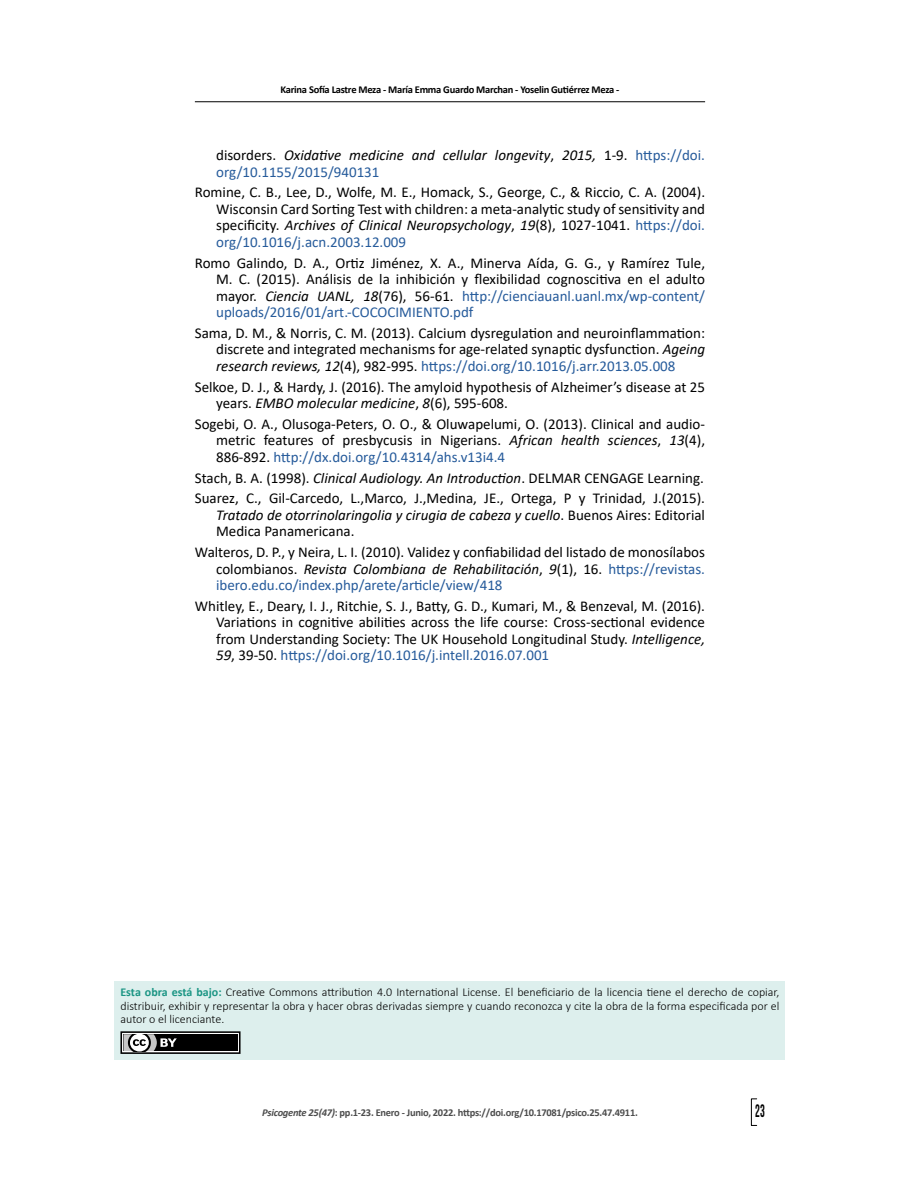
<style>
.page{position:relative;width:900px;height:1200px;background:#fff}
.page>*{position:absolute;margin:0;border:0;box-sizing:border-box;transform-origin:0 0}
.t1{font:18px "Bebas Neue";color:#000;scale:.67 1}
.t2{font:15px/16.5px "Calibri";color:#000;text-align:justify}
.t3{font:italic 15px/16.5px "Calibri";color:#000}
.t4{font:300 12px/13.5px "Calibri";color:#000;text-align:justify}
.t5{font:700 10.5px "Calibri";letter-spacing:-.025em;color:#4d4d4d}
.t6{font:700 10.5px "Calibri";letter-spacing:-.025em;color:#000}
.s1{font-style:normal}
.s2{font-style:normal;color:#265b9b}
.s3{font-style:italic}
.s4{color:#265b9b}
.s5{font-weight:700;color:#1b9584}
</style>
<div class="page">
<div style="left:751px;top:1098px;width:6px;height:28px;border:1px solid #000"></div>
<hr style="left:195px;top:101px;width:510px;height:1px;background:#000">
<div style="left:115px;top:981px;width:670px;height:79px;background:#ddefed"></div>
<div style="left:120px;top:1031px;width:121px;height:23px;border:2px solid #000"></div>
<div style="left:123px;top:1034px;width:115px;height:17px;background:#000"></div>
<svg style="left:123px;top:1034px;width:54px;height:17px"></svg>
<p class="t6" style="left:281px;top:82px;width:340px">Karina Sofía Lastre Meza - María Emma Guardo Marchan - Yoselin Gutiérrez Meza -</p>
<p class="t3" style="left:216px;top:146px;width:490px"><span class="s1">disorders.</span> Oxidative medicine and cellular longevity<span class="s1">,</span> 2015, <span class="s1">1-9.</span> <span class="s2">https://doi. org/10.1155/2015/940131</span></p>
<p class="t2" style="left:216px;top:184px;width:490px;text-indent:-21px">Romine, C. B., Lee, D., Wolfe, M. E., Homack, S., George, C., &amp; Riccio, C. A. (2004).<br>Wisconsin Card Sorting Test with children: a meta-analytic study of sensitivity and specificity. <span class="s3">Archives of Clinical Neuropsychology</span>, <span class="s3">19</span>(8), 1027-1041. <span class="s4">https://doi. org/10.1016/j.acn.2003.12.009</span></p>
<p class="t2" style="left:216px;top:254px;width:490px;text-indent:-21px">Romo Galindo, D. A., Ortiz Jiménez, X. A., Minerva Aída, G. G., y Ramírez Tule, M. C. (2015). Análisis de la inhibición y flexibilidad cognoscitiva en el adulto mayor. <span class="s3">Ciencia UANL, 18</span>(76), 56-61. <span class="s4">http://cienciauanl.uanl.mx/wp-content/ uploads/2016/01/art.-COCOCIMIENTO.pdf</span></p>
<p class="t2" style="left:216px;top:324px;width:490px;text-indent:-21px">Sama, D. M., &amp; Norris, C. M. (2013). Calcium dysregulation and neuroinflammation: discrete and integrated mechanisms for age-related synaptic dysfunction. <span class="s3">Ageing research reviews, 12</span>(4), 982-995. <span class="s4">https://doi.org/10.1016/j.arr.2013.05.008</span></p>
<p class="t2" style="left:216px;top:378px;width:490px;text-indent:-21px">Selkoe, D. J., &amp; Hardy, J. (2016). The amyloid hypothesis of Alzheimer’s disease at 25 years. <span class="s3">EMBO molecular medicine</span>, <span class="s3">8</span>(6), 595-608.</p>
<p class="t2" style="left:216px;top:415px;width:490px;text-indent:-21px">Sogebi, O. A., Olusoga-Peters, O. O., &amp; Oluwapelumi, O. (2013). Clinical and audio&shy;metric features of presbycusis in Nigerians. <span class="s3">African health sciences</span>, <span class="s3">13</span>(4), 886-892. <span class="s4">http://dx.doi.org/10.4314/ahs.v13i4.4</span></p>
<p class="t2" style="left:195px;top:467px;width:512px;line-height:20.7px">Stach, B. A. (1998). <span class="s3">Clinical Audiology. An Introduction</span>. DELMAR CENGAGE Learning.<br>Suarez, C., Gil-Carcedo, L.,Marco, J.,Medina, JE., Ortega, P y Trinidad, J.(2015).</p>
<p class="t3" style="left:216px;top:506px;width:490px">Tratado de otorrinolaringolia y cirugia de cabeza y cuello<span class="s1">. Buenos Aires: Editorial<br>Medica Panamericana.</span></p>
<p class="t2" style="left:216px;top:543px;width:490px;text-indent:-21px">Walteros, D. P., y Neira, L. I. (2010). Validez y confiabilidad del listado de monosílabos colombianos. <span class="s3">Revista Colombiana de Rehabilitación</span>, <span class="s3">9</span>(1), 16. <span class="s4">https://revistas. ibero.edu.co/index.php/arete/article/view/418</span></p>
<p class="t2" style="left:216px;top:597px;width:490px;text-indent:-21px">Whitley, E., Deary, I. J., Ritchie, S. J., Batty, G. D., Kumari, M., &amp; Benzeval, M. (2016).<br>Variations in cognitive abilities across the life course: Cross-sectional evidence from Understanding Society: The UK Household Longitudinal Study. <span class="s3">Intelligence, 59</span>, 39-50. <span class="s4">https://doi.org/10.1016/j.intell.2016.07.001</span></p>
<p class="t4" style="left:120px;top:986px;width:661px"><span class="s5">Esta obra está bajo:</span> Creative Commons attribution 4.0 International License. El beneficiario de la licencia tiene el derecho de copiar, distribuir, exhibir y representar la obra y hacer obras derivadas siempre y cuando reconozca y cite la obra de la forma especificada por el autor o el licenciante.</p>
<p class="t5" style="left:262px;top:1105px;width:377px"><span class="s3">Psicogente 25(47)</span>: pp.1-23. Enero - Junio, 2022. https://doi.org/10.17081/psico.25.47.4911.</p>
<p class="t1" style="left:755px;top:1101px;width:16px">23</p>
</div>
